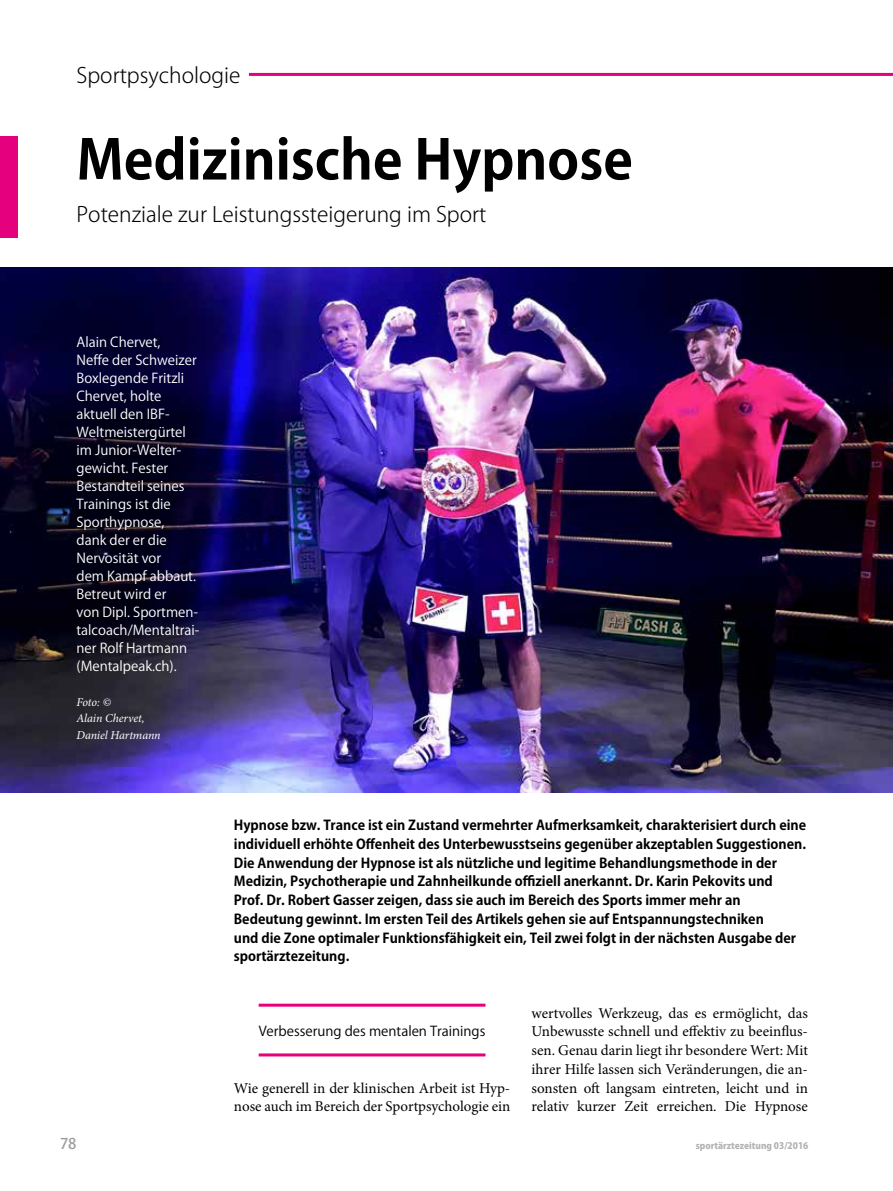
<style>
.page{position:relative;width:893px;height:1191px;background:#fff}
.page>*{position:absolute;margin:0;border:0;box-sizing:border-box;transform-origin:0 0}
.t1{font:700 54px "Koz Go Pro";color:#000}
.t2{font:300 21px "Koz Go Pro";color:#000}
.t3{font:15px/18.8px "Minion Pro";color:#000}
.t4{font:500 14.7px "Koz Go Pro";color:#9c9d9d}
.t5{font:700 13.5px/18.8px "Koz Go Pro";color:#000}
.t6{font:13.5px/18px "Koz Go Pro";color:#fff}
.t7{font:13.5px "Koz Go Pro";color:#000}
.t8{font:italic 12px/16.5px "Minion Pro";letter-spacing:-.01em;color:#fff}
.t9{font:800 9px "Koz Go Pro";color:#b1b2b3}
</style>
<div class="page">
<img style="left:0;top:267px;width:893px;height:525px">
<hr style="left:249px;top:73px;width:644px;height:3px;background:#e5007d">
<div style="left:0;top:136px;width:18px;height:102px;background:#e5007d"></div>
<hr style="left:259px;top:1003px;width:226px;height:3px;background:#e5007d">
<hr style="left:259px;top:1053px;width:226px;height:3px;background:#e5007d">
<h2 class="t2" style="left:77px;top:61px;width:165px">Sportpsychologie</h2>
<h1 class="t1" style="left:77px;top:125px;width:558px">Medizinische Hypnose</h1>
<h2 class="t2" style="left:77px;top:201px;width:411px">Potenziale zur Leistungssteigerung im Sport</h2>
<p class="t6" style="left:77px;top:334px;width:124px">Alain Chervet,<br>Neffe der Schweizer<br>Boxlegende Fritzli<br>Chervet, holte aktuell den IBF-<br>Weltmeistergürtel im Junior-Welter&shy;gewicht. Fester<br>Bestandteil seines<br>Trainings ist die<br>Sporthypnose,<br>dank der er die<br>Nervosität vor<br>dem Kampf abbaut.<br>Betreut wird er<br>von Dipl. Sportmen&shy;talcoach/Mentaltrai&shy;ner Rolf Hartmann (Mentalpeak.ch).</p>
<p class="t8" style="left:77px;top:694px;width:86px">Foto: ©<br>Alain Chervet,<br>Daniel Hartmann</p>
<p class="t4" style="left:60px;top:1134px;width:18px">78</p>
<p class="t5" style="left:234px;top:816px;width:574px">Hypnose bzw. Trance ist ein Zustand vermehrter Aufmerksamkeit, charakterisiert durch eine individuell erhöhte Offenheit des Unterbewusstseins gegenüber akzeptablen Suggestionen.<br>Die Anwendung der Hypnose ist als nützliche und legitime Behandlungsmethode in der Medizin, Psychotherapie und Zahnheilkunde offiziell anerkannt. Dr. Karin Pekovits und<br>Prof. Dr. Robert Gasser zeigen, dass sie auch im Bereich des Sports immer mehr an Bedeutung gewinnt. Im ersten Teil des Artikels gehen sie auf Entspannungstechniken<br>und die Zone optimaler Funktionsfähigkeit ein, Teil zwei folgt in der nächsten Ausgabe der sportärztezeitung.</p>
<p class="t7" style="left:259px;top:1022px;width:228px">Verbesserung des mentalen Trainings</p>
<p class="t3" style="left:234px;top:1078px;width:278px">Wie generell in der klinischen Arbeit ist Hyp&shy;nose auch im Bereich der Sportpsychologie ein</p>
<p class="t3" style="left:532px;top:1003px;width:278px;text-align:justify">wertvolles Werkzeug, das es ermöglicht, das Unbewusste schnell und effektiv zu beeinflus&shy;sen. Genau darin liegt ihr besondere Wert: Mit ihrer Hilfe lassen sich Veränderungen, die an&shy;sonsten oft langsam eintreten, leicht und in relativ kurzer Zeit erreichen. Die Hypnose</p>
<p class="t9" style="left:696px;top:1139px;width:114px">sportärztezeitung 03/2016</p>
</div>
